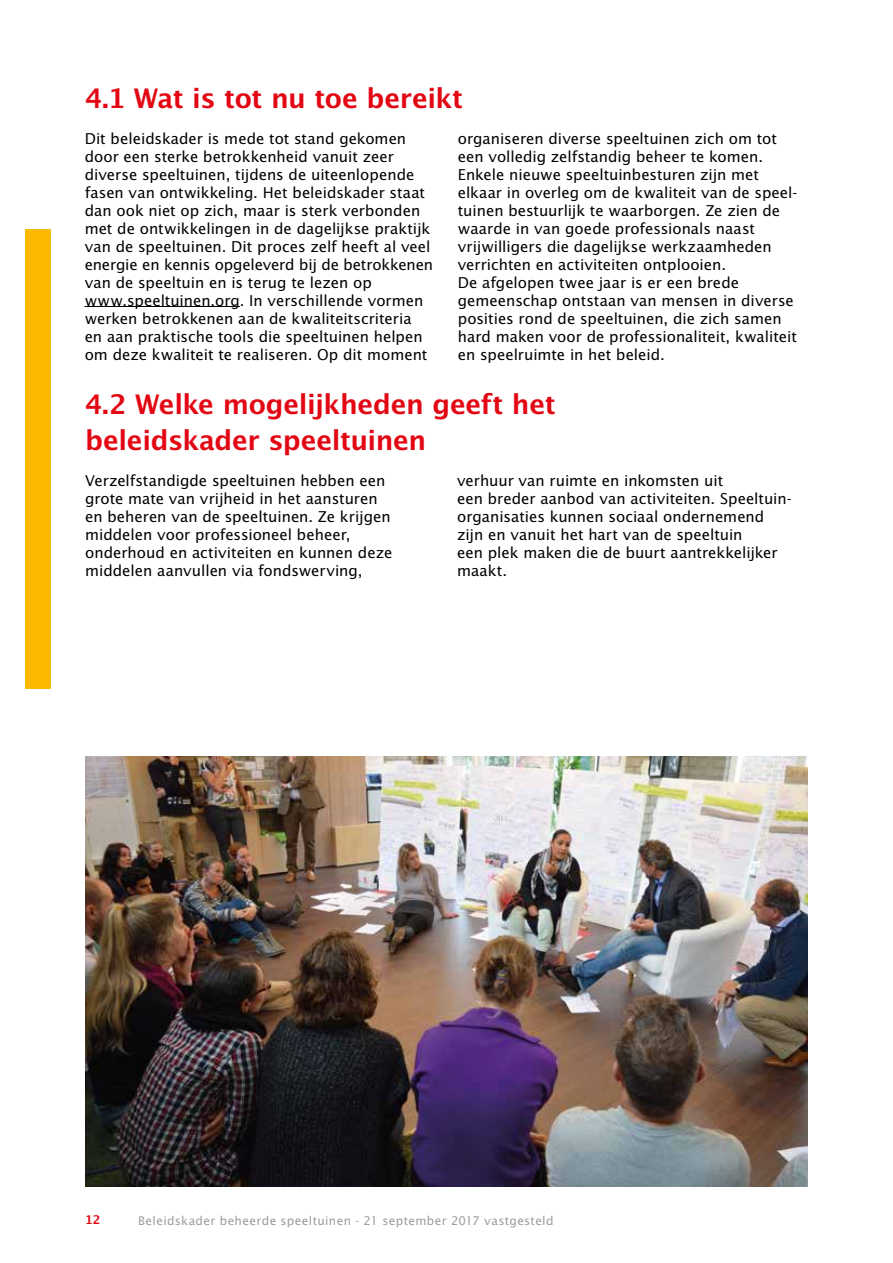
<style>
.page{position:relative;width:893px;height:1263px;background:#fff}
.page>*{position:absolute;margin:0;border:0;box-sizing:border-box;transform-origin:0 0}
.t1{font:27px/36px "Lucida San Dem";letter-spacing:-.015em;color:#e30613}
.t2{font:15px/18px "Lucida Sans";letter-spacing:-.005em;color:#000}
.t3{font:12px "Lucida Sans";letter-spacing:.025em;color:#9d9d9c}
.t4{font:12px "Lucida San Dem";color:#e30613}
</style>
<div class="page">
<div style="left:26px;top:230px;width:25px;height:459px;background:#fbba00"></div>
<img style="left:85px;top:756px;width:723px;height:430px">
<hr style="left:85px;top:306px;width:155px;height:1px;background:#000">
<h1 class="t1" style="left:85px;top:82px;width:380px">4.1 Wat is tot nu toe bereikt</h1>
<p class="t2" style="left:85px;top:129px;width:350px">Dit beleidskader is mede tot stand gekomen door een sterke betrokkenheid vanuit zeer diverse speeltuinen, tijdens de uiteenlopende fasen van ontwikkeling. Het beleidskader staat dan ook niet op zich, maar is sterk verbonden met de ontwikkelingen in de dagelijkse praktijk van de speeltuinen. Dit proces zelf heeft al veel energie en kennis opgeleverd bij de betrokkenen van de speeltuin en is terug te lezen op www.speeltuinen.org. In verschillende vormen werken betrokkenen aan de kwaliteitscriteria<br>en aan praktische tools die speeltuinen helpen om deze kwaliteit te realiseren. Op dit moment</p>
<p class="t2" style="left:458px;top:129px;width:341px">organiseren diverse speeltuinen zich om tot een volledig zelfstandig beheer te komen.<br>Enkele nieuwe speeltuinbesturen zijn met elkaar in overleg om de kwaliteit van de speel&shy;tuinen bestuurlijk te waarborgen. Ze zien de waarde in van goede professionals naast vrijwilligers die dagelijkse werkzaamheden verrichten en activiteiten ontplooien.<br>De afgelopen twee jaar is er een brede gemeenschap ontstaan van mensen in diverse posities rond de speeltuinen, die zich samen hard maken voor de professionaliteit, kwaliteit en speelruimte in het beleid.</p>
<h1 class="t1" style="left:85px;top:388px;width:472px">4.2 Welke mogelijkheden geeft het beleidskader speeltuinen</h1>
<p class="t2" style="left:85px;top:471px;width:309px">Verzelfstandigde speeltuinen hebben een grote mate van vrijheid in het aansturen en beheren van de speeltuinen. Ze krijgen middelen voor professioneel beheer, onderhoud en activiteiten en kunnen deze middelen aanvullen via fondswerving,</p>
<p class="t2" style="left:457px;top:471px;width:336px">verhuur van ruimte en inkomsten uit<br>een breder aanbod van activiteiten. Speeltuin&shy;organisaties kunnen sociaal ondernemend zijn en vanuit het hart van de speeltuin<br>een plek maken die de buurt aantrekkelijker maakt.</p>
<p class="t4" style="left:85px;top:1212px;width:17px">12</p>
<p class="t3" style="left:138px;top:1213px;width:417px">Beleidskader beheerde speeltuinen - 21 september 2017 vastgesteld</p>
</div>
